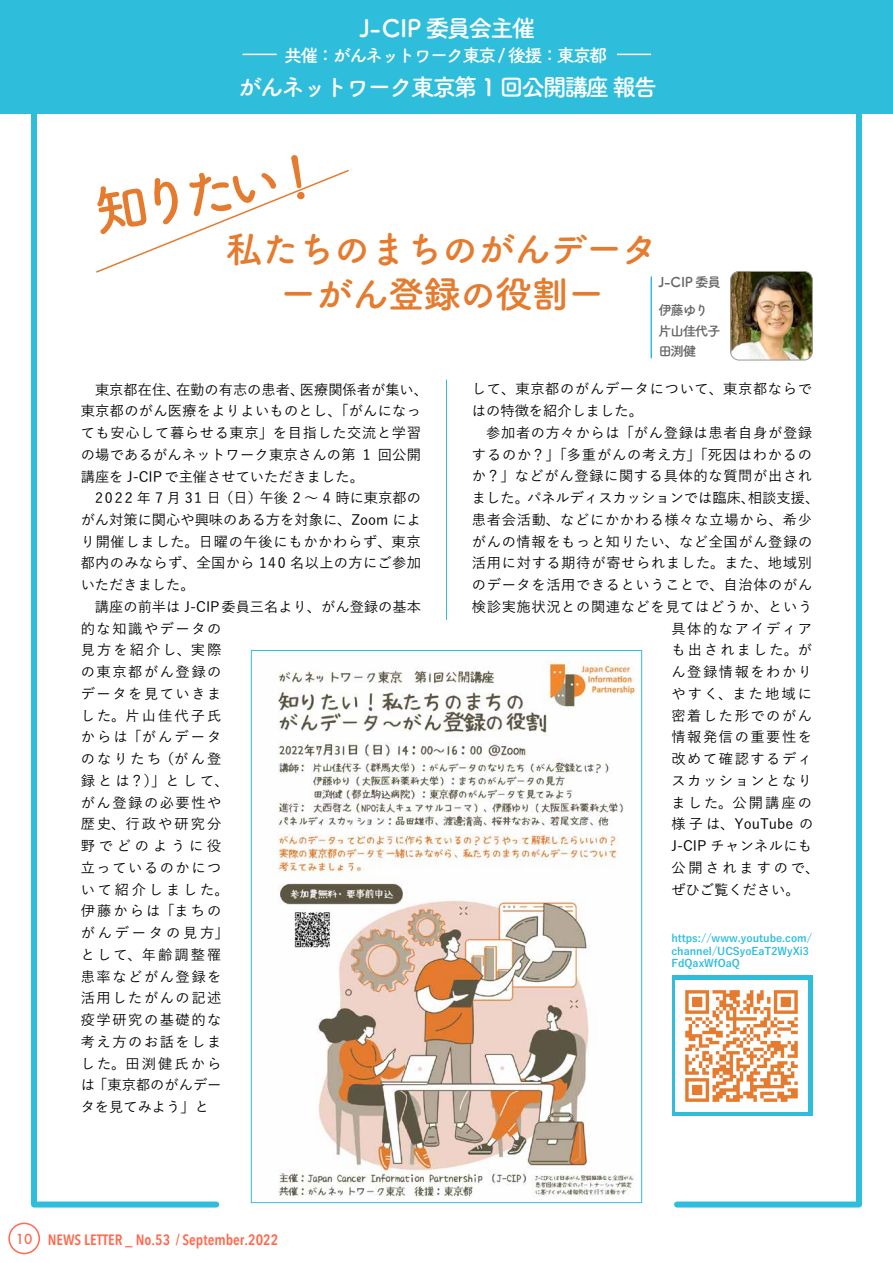
<style>
.page{position:relative;width:893px;height:1263px;background:#fff}
.page>*{position:absolute;margin:0;border:0;box-sizing:border-box;transform-origin:0 0}
.t1{font:700 54.45px "Tsuku A Rd Gothic";color:#e47b2e}
.t2{font:700 37.5px/44.4px "Tsuku A Rd Gothic";letter-spacing:-.04em;color:#e47b2e;text-align:center}
.t3{font:700 24px "Tsuku A Rd Gothic";letter-spacing:-.1em;color:#fff}
.t4{font:700 18px "Tsuku A Rd Gothic";letter-spacing:-.1em;color:#fff}
.t5{font:600 15px "Avenir Next Condensed";color:#ff6a4f}
.t6{font:500 14.25px/21.8px "Yu Go";letter-spacing:.11em;color:#000}
.t7{font:500 14.25px "Yu Go";letter-spacing:.045em;color:#000}
.t8{font:500 14.25px/21.8px "Yu Go";letter-spacing:.015em;color:#000}
.t9{font:500 14.25px "Yu Go";color:#000}
.t10{font:500 14.25px "Yu Go";letter-spacing:.145em;color:#000}
.t11{font:500 14.25px "Yu Go";letter-spacing:.02em;color:#000}
.t12{font:500 14.25px "Yu Go";letter-spacing:.195em;color:#000}
.t13{font:700 13.5px/20.4px "Tsuku A Rd Gothic";letter-spacing:-.1em;color:#666}
.t14{font:700 10.5px/12.8px "Yu Go";color:#2fbddc}
.s1{font-family:"Futura";font-weight:500;font-size:13.5px}
</style>
<div class="page">
<svg style="left:31px;top:114px;width:189px;height:1094px"></svg>
<div style="left:8px;top:1222px;width:32px;height:32px;border:2px solid #ff6a4f;border-radius:50%"></div>
<img style="left:276px;top:661px;width:364px;height:536px">
<hr style="left:446px;top:380px;width:1px;height:240px;background:#2fbddc">
<svg style="left:672px;top:114px;width:190px;height:1094px"></svg>
<div style="left:672px;top:976px;width:140px;height:140px;background:#2fbddc"></div>
<img style="left:676px;top:980px;width:132px;height:132px">
<svg style="left:94px;top:168px;width:255px;height:106px"></svg>
<div style="left:0;top:0;width:893px;height:114px;background:#2fbddc"></div>
<hr style="left:243px;top:54px;width:34px;height:1px;background:#fff">
<hr style="left:617px;top:54px;width:34px;height:1px;background:#fff">
<hr style="left:650px;top:277px;width:2px;height:81px;background:#2fbddc">
<div style="left:730px;top:271px;width:83px;height:89px;border:1px solid #989898;border-radius:9px"></div>
<h3 class="t3" style="left:360px;top:10px;width:178px">J-CIP 委員会主催</h3>
<p class="t4" style="left:284px;top:41px;width:325px">共催：がんネットワーク東京/ 後援：東京都</p>
<h3 class="t3" style="left:238px;top:68px;width:421px">がんネットワーク東京第 1 回公開講座 報告</h3>
<h1 class="t1" style="left:87px;top:171px;width:235px;rotate:-10deg">知りたい！</h1>
<h2 class="t2" style="left:225px;top:225px;width:435px">私たちのまちのがんデーターがん登録の役割ー</h2>
<p class="t13" style="left:658px;top:271px;width:64px">J-CIP 委員</p>
<p class="t13" style="left:658px;top:299px;width:64px">伊藤ゆり片山佳代子田渕健</p>
<p class="t8" style="left:81px;top:377px;width:349px">　東京都在住、在勤の有志の患者、医療関係者が集い、東京都のがん医療をよりよいものとし、「がんになっても安心して暮らせる東京」を目指した交流と学習の場であるがんネットワーク東京さんの第 1 回公開講座を J-CIPで主催させていただきました。</p>
<p class="t6" style="left:81px;top:485px;width:342px;text-indent:14px">2022 年 7 月 31 日（日）午後 2～ 4 時に東京都のがん対策に関心や興味のある方を対象に、Zoom により開催しました。日曜の午後にもかかわらず、東京都内のみならず、全国から 140 名以上の方にご参加いただきました。<br>　講座の前半は J-CIP委員三名より、がん登録の基本的な知識やデータの<br>見方を紹介し、実際<br>の東京都がん登録の<br>データを見ていきま<br>した。片山佳代子氏<br>からは「がんデータ<br>のなりたち（がん登<br>録とは？）」として、<br>がん登録の必要性や<br>歴史、行政や研究分<br>野でどのように役<br>立っているのかにつ<br>いて紹介しました。<br>伊藤からは「まちの<br>がんデータの見方」<br>として、年齢調整罹<br>患率などがん登録を<br>活用したがんの記述<br>疫学研究の基礎的な<br>考え方のお話をしま<br>した。田渕健氏から<br>は「東京都のがんデー<br>タを見てみよう」と</p>
<p class="t5" style="left:16px;top:1230px;width:264px"><span class="s1">10</span> NEWS LETTER _ No.53 / September.2022</p>
<p class="t7" style="left:472px;top:376px;width:342px">して、東京都のがんデータについて、東京都ならで</p>
<p class="t9" style="left:472px;top:398px;width:172px">はの特徴を紹介しました。</p>
<p class="t7" style="left:472px;top:419px;width:342px">　参加者の方々からは「がん登録は患者自身が登録</p>
<p class="t7" style="left:472px;top:441px;width:342px">するのか？」「多重がんの考え方」「死因はわかるの</p>
<p class="t7" style="left:472px;top:463px;width:342px">か？」などがん登録に関する具体的な質問が出され</p>
<p class="t9" style="left:472px;top:485px;width:349px">ました。パネルディスカッションでは臨床、相談支援、</p>
<p class="t7" style="left:472px;top:506px;width:342px">患者会活動、などにかかわる様々な立場から、希少</p>
<p class="t7" style="left:472px;top:528px;width:342px">がんの情報をもっと知りたい、など全国がん登録の</p>
<p class="t7" style="left:472px;top:550px;width:342px">活用に対する期待が寄せられました。また、地域別</p>
<p class="t7" style="left:472px;top:572px;width:342px">のデータを活用できるということで、自治体のがん</p>
<p class="t7" style="left:472px;top:593px;width:342px">検診実施状況との関連などを見てはどうか、という</p>
<p class="t6" style="left:671px;top:616px;width:142px">具体的なアイディア</p>
<p class="t10" style="left:671px;top:637px;width:142px">も出されました。が</p>
<p class="t6" style="left:671px;top:659px;width:142px">ん登録情報をわかり</p>
<p class="t10" style="left:671px;top:680px;width:142px">やすく、また地域に</p>
<p class="t6" style="left:671px;top:703px;width:142px">密着した形でのがん</p>
<p class="t6" style="left:671px;top:724px;width:142px">情報発信の重要性を</p>
<p class="t6" style="left:671px;top:746px;width:142px">改めて確認するディ</p>
<p class="t6" style="left:671px;top:768px;width:142px">スカッションとなり</p>
<p class="t10" style="left:671px;top:789px;width:142px">ました。公開講座の</p>
<p class="t9" style="left:671px;top:811px;width:143px">様子は、YouTube の</p>
<p class="t11" style="left:671px;top:833px;width:142px">J-CIP チャンネルにも</p>
<p class="t12" style="left:671px;top:854px;width:149px">公開されますので、</p>
<p class="t9" style="left:671px;top:876px;width:130px">ぜひご覧ください。</p>
<p class="t14" style="left:671px;top:932px;width:142px">https://www.youtube.com/ channel/UCSyoEaT2WyXi3<br>FdQaxWfOaQ</p>
</div>
